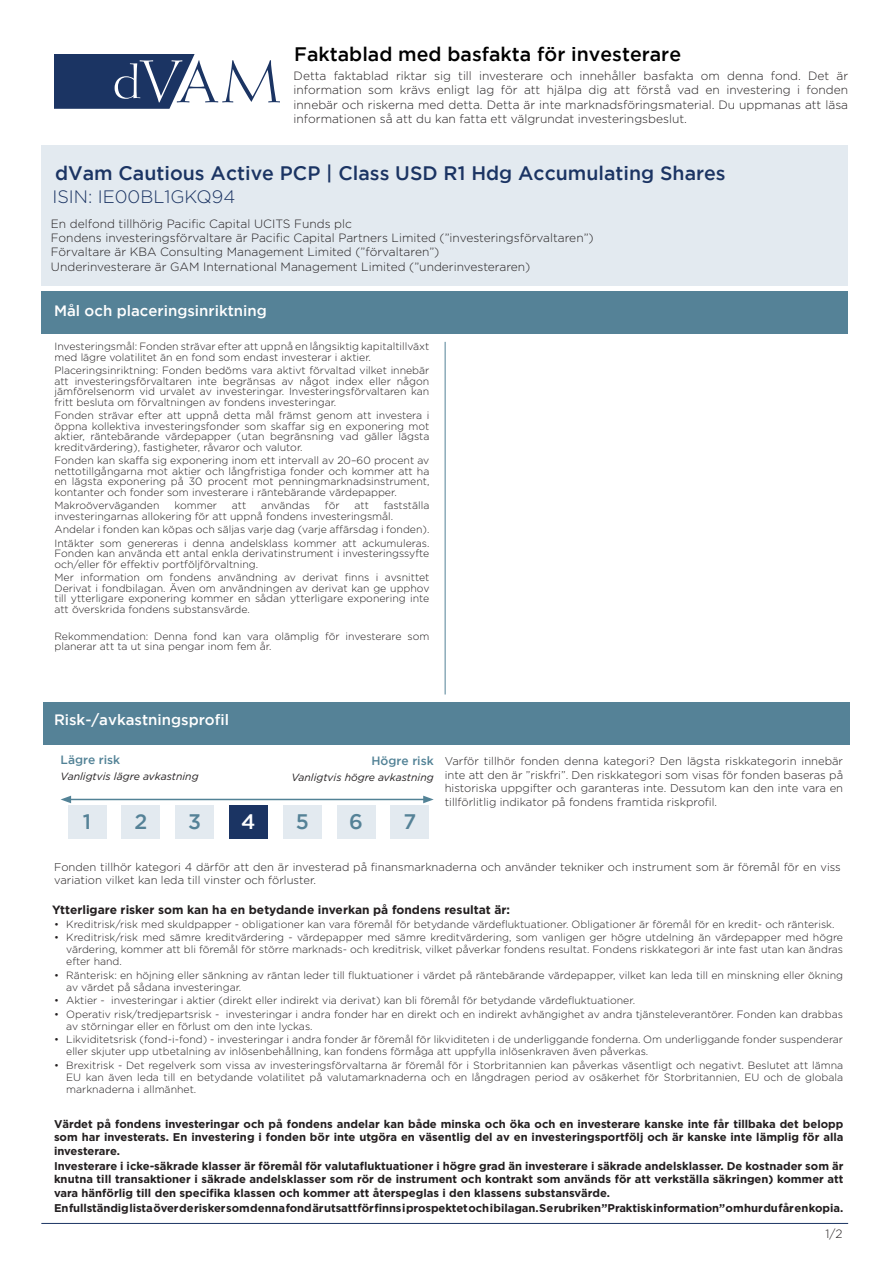
<style>
.page{position:relative;width:893px;height:1263px;background:#fff}
.page>*{position:absolute;margin:0;border:0;box-sizing:border-box;transform-origin:0 0}
.t1{font:500 21px "Gotham";color:#558297}
.t2{font:500 21px "Gotham";color:#fff}
.t3{font:500 19.5px "Gotham";color:#1b3463}
.t4{font:500 19.5px "Gotham";color:#000}
.t5{font:300 18px "Gotham";color:#1b3463}
.t6{font:500 15px "Gotham";color:#fff}
.t7{font:300 12px/14.4px "Gotham";color:#231f20;text-align:justify}
.t8{font:700 12px "Gotham";color:#231f20}
.t9{font:500 12px "Gotham";color:#528296}
.t10{font:700 11.25px/13.5px "Gotham";letter-spacing:-.005em;color:#231f20;text-align:justify}
.t11{font:300 11.25px/13.5px "Gotham";color:#231f20;text-align:justify}
.t12{font:300 10.5px/10.5px "Gotham";color:#231f20;text-align:justify}
.t13{font:italic 10.5px "Gotham";color:#231f20}
</style>
<div class="page">
<div style="left:41px;top:145px;width:807px;height:141px;background:#e3eaf0"></div>
<div style="left:43px;top:702px;width:806px;height:42px;background:#558297"></div>
<hr style="left:41px;top:1223px;width:807px;height:1px;background:#1b3463">
<svg style="left:54px;top:54px;width:226px;height:55px"></svg>
<div style="left:41px;top:292px;width:807px;height:42px;background:#558297"></div>
<hr style="left:445px;top:342px;width:1px;height:352px;background:#528296">
<div style="left:68px;top:805px;width:38px;height:34px;background:#e3eaf0"></div>
<div style="left:122px;top:805px;width:38px;height:34px;background:#e3eaf0"></div>
<div style="left:176px;top:805px;width:38px;height:34px;background:#e3eaf0"></div>
<div style="left:229px;top:805px;width:39px;height:34px;background:#1b3463"></div>
<div style="left:283px;top:805px;width:38px;height:34px;background:#e3eaf0"></div>
<div style="left:337px;top:805px;width:38px;height:34px;background:#e3eaf0"></div>
<div style="left:391px;top:805px;width:38px;height:34px;background:#e3eaf0"></div>
<hr style="left:69px;top:799px;width:356px;height:1px;background:#528296">
<svg style="left:61px;top:796px;width:10px;height:7px"></svg>
<svg style="left:423px;top:796px;width:11px;height:7px"></svg>
<p class="t4" style="left:294px;top:43px;width:388px">Faktablad med basfakta för investerare</p>
<p class="t7" style="left:294px;top:68px;width:556px">Detta faktablad riktar sig till investerare och innehåller basfakta om denna fond. Det är information som krävs enligt lag för att hjälpa dig att förstå vad en investering i fonden innebär och riskerna med detta. Detta är inte marknadsföringsmaterial. Du uppmanas att läsa informationen så att du kan fatta ett välgrundat investeringsbeslut.</p>
<p class="t3" style="left:55px;top:162px;width:672px">dVam Cautious Active PCP | Class USD R1 Hdg Accumulating Shares</p>
<p class="t5" style="left:52px;top:186px;width:184px">ISIN: IE00BL1GKQ94</p>
<p class="t7" style="left:51px;top:216px;width:303px">En delfond tillhörig Pacific Capital UCITS Funds plc</p>
<p class="t7" style="left:51px;top:230px;width:544px">Fondens investeringsförvaltare är Pacific Capital Partners Limited (”investeringsförvaltaren”)</p>
<p class="t7" style="left:51px;top:245px;width:390px">Förvaltare är KBA Consulting Management Limited (”förvaltaren”)</p>
<p class="t7" style="left:51px;top:259px;width:481px">Underinvesterare är GAM International Management Limited (”underinvesteraren)</p>
<p class="t6" style="left:54px;top:302px;width:214px">Mål och placeringsinriktning</p>
<p class="t12" style="left:54px;top:341px;width:376px">Investeringsmål: Fonden strävar efter att uppnå en långsiktig kapitaltillväxt med lägre volatilitet än en fond som endast investerar i aktier.</p>
<p class="t12" style="left:54px;top:365px;width:376px">Placeringsinriktning: Fonden bedöms vara aktivt förvaltad vilket innebär att investeringsförvaltaren inte begränsas av något index eller någon jämförelsenorm vid urvalet av investeringar. Investeringsförvaltaren kan fritt besluta om förvaltningen av fondens investeringar.</p>
<p class="t12" style="left:54px;top:410px;width:376px">Fonden strävar efter att uppnå detta mål främst genom att investera i öppna kollektiva investeringsfonder som skaffar sig en exponering mot aktier, räntebärande värdepapper (utan begränsning vad gäller lägsta kreditvärdering), fastigheter, råvaror och valutor.</p>
<p class="t12" style="left:54px;top:455px;width:376px">Fonden kan skaffa sig exponering inom ett intervall av 20–60 procent av nettotillgångarna mot aktier och långfristiga fonder och kommer att ha en lägsta exponering på 30 procent mot penningmarknadsinstrument, kontanter och fonder som investerare i räntebärande värdepapper.</p>
<p class="t12" style="left:54px;top:500px;width:106px">Makroöverväganden</p>
<p class="t12" style="left:174px;top:500px;width:44px">kommer</p>
<p class="t12" style="left:232px;top:500px;width:16px">att</p>
<p class="t12" style="left:261px;top:500px;width:50px">användas</p>
<p class="t12" style="left:325px;top:500px;width:16px">för</p>
<p class="t12" style="left:355px;top:500px;width:16px">att</p>
<p class="t12" style="left:54px;top:500px;width:376px;text-indent:329px">fastställa investeringarnas allokering för att uppnå fondens investeringsmål.</p>
<p class="t12" style="left:54px;top:524px;width:376px">Andelar i fonden kan köpas och säljas varje dag (varje affärsdag i fonden).</p>
<p class="t12" style="left:54px;top:537px;width:376px">Intäkter som genereras i denna andelsklass kommer att ackumuleras.<br>Fonden kan använda ett antal enkla derivatinstrument i investeringssyfte och/eller för effektiv portföljförvaltning.</p>
<p class="t12" style="left:54px;top:572px;width:376px">Mer information om fondens användning av derivat finns i avsnittet Derivat i fondbilagan. Även om användningen av derivat kan ge upphov till ytterligare exponering kommer en sådan ytterligare exponering inte att överskrida fondens substansvärde.</p>
<p class="t12" style="left:54px;top:630px;width:376px">Rekommendation: Denna fond kan vara olämplig för investerare som planerar att ta ut sina pengar inom fem år.</p>
<p class="t6" style="left:54px;top:711px;width:176px">Risk-/avkastningsprofil</p>
<p class="t9" style="left:61px;top:753px;width:61px">Lägre risk</p>
<p class="t9" style="left:371px;top:754px;width:64px">Högre risk</p>
<p class="t13" style="left:61px;top:771px;width:140px">Vanligtvis lägre avkastning</p>
<p class="t13" style="left:291px;top:771px;width:144px">Vanligtvis högre avkastning</p>
<p class="t1" style="left:83px;top:810px;width:10px">1</p>
<p class="t1" style="left:134px;top:810px;width:14px">2</p>
<p class="t1" style="left:188px;top:810px;width:14px">3</p>
<p class="t2" style="left:241px;top:810px;width:16px">4</p>
<p class="t1" style="left:296px;top:810px;width:15px">5</p>
<p class="t1" style="left:349px;top:810px;width:15px">6</p>
<p class="t1" style="left:403px;top:810px;width:14px">7</p>
<p class="t11" style="left:445px;top:754px;width:400px">Varför tillhör fonden denna kategori? Den lägsta riskkategorin innebär inte att den är ”riskfri”. Den riskkategori som visas för fonden baseras på historiska uppgifter och garanteras inte. Dessutom kan den inte vara en tillförlitlig indikator på fondens framtida riskprofil.</p>
<p class="t11" style="left:54px;top:860px;width:788px">Fonden tillhör kategori 4 därför att den är investerad på finansmarknaderna och använder tekniker och instrument som är föremål för en viss variation vilket kan leda till vinster och förluster.</p>
<p class="t8" style="left:52px;top:903px;width:459px">Ytterligare risker som kan ha en betydande inverkan på fondens resultat är:</p>
<p class="t12" style="left:54px;top:919px;width:782px">• Kreditrisk/risk med skuldpapper - obligationer kan vara föremål för betydande värdefluktuationer. Obligationer är föremål för en kredit- och ränterisk.</p>
<p class="t12" style="left:66px;top:931px;width:778px;line-height:12px;text-indent:-12px">• Kreditrisk/risk med sämre kreditvärdering - värdepapper med sämre kreditvärdering, som vanligen ger högre utdelning än värdepapper med högre värdering, kommer att bli föremål för större marknads- och kreditrisk, vilket påverkar fondens resultat. Fondens riskkategori är inte fast utan kan ändras efter hand.</p>
<p class="t12" style="left:66px;top:969px;width:778px;line-height:12px;text-indent:-12px">• Ränterisk: en höjning eller sänkning av räntan leder till fluktuationer i värdet på räntebärande värdepapper, vilket kan leda till en minskning eller ökning av värdet på sådana investeringar.</p>
<p class="t12" style="left:54px;top:995px;width:582px">• Aktier - investeringar i aktier (direkt eller indirekt via derivat) kan bli föremål för betydande värdefluktuationer.</p>
<p class="t12" style="left:66px;top:1008px;width:778px;line-height:12px;text-indent:-12px">• Operativ risk/tredjepartsrisk - investeringar i andra fonder har en direkt och en indirekt avhängighet av andra tjänsteleverantörer. Fonden kan drabbas av störningar eller en förlust om den inte lyckas.</p>
<p class="t12" style="left:66px;top:1033px;width:778px;line-height:12px;text-indent:-12px">• Likviditetsrisk (fond-i-fond) - investeringar i andra fonder är föremål för likviditeten i de underliggande fonderna. Om underliggande fonder suspenderar eller skjuter upp utbetalning av inlösenbehållning, kan fondens förmåga att uppfylla inlösenkraven även påverkas.</p>
<p class="t12" style="left:66px;top:1059px;width:778px;line-height:12px;text-indent:-12px">• Brexitrisk - Det regelverk som vissa av investeringsförvaltarna är föremål för i Storbritannien kan påverkas väsentligt och negativt. Beslutet att lämna EU kan även leda till en betydande volatilitet på valutamarknaderna och en långdragen period av osäkerhet för Storbritannien, EU och de globala marknaderna i allmänhet.</p>
<p class="t10" style="left:54px;top:1116px;width:791px">Värdet på fondens investeringar och på fondens andelar kan både minska och öka och en investerare kanske inte får tillbaka det belopp som har investerats. En investering i fonden bör inte utgöra en väsentlig del av en investeringsportfölj och är kanske inte lämplig för alla investerare.</p>
<p class="t10" style="left:54px;top:1158px;width:791px">Investerare i icke-säkrade klasser är föremål för valutafluktuationer i högre grad än investerare i säkrade andelsklasser. De kostnader som är knutna till transaktioner i säkrade andelsklasser som rör de instrument och kontrakt som används för att verkställa säkringen) kommer att vara hänförlig till den specifika klassen och kommer att återspeglas i den klassens substansvärde.</p>
<p class="t10" style="left:54px;top:1200px;width:791px">En fullständig lista över de risker som denna fond är utsatt för finns i prospektet och i bilagan. Se rubriken ”Praktisk information” om hur du får en kopia.</p>
<p class="t7" style="left:826px;top:1226px;width:18px">1/2</p>
</div>
